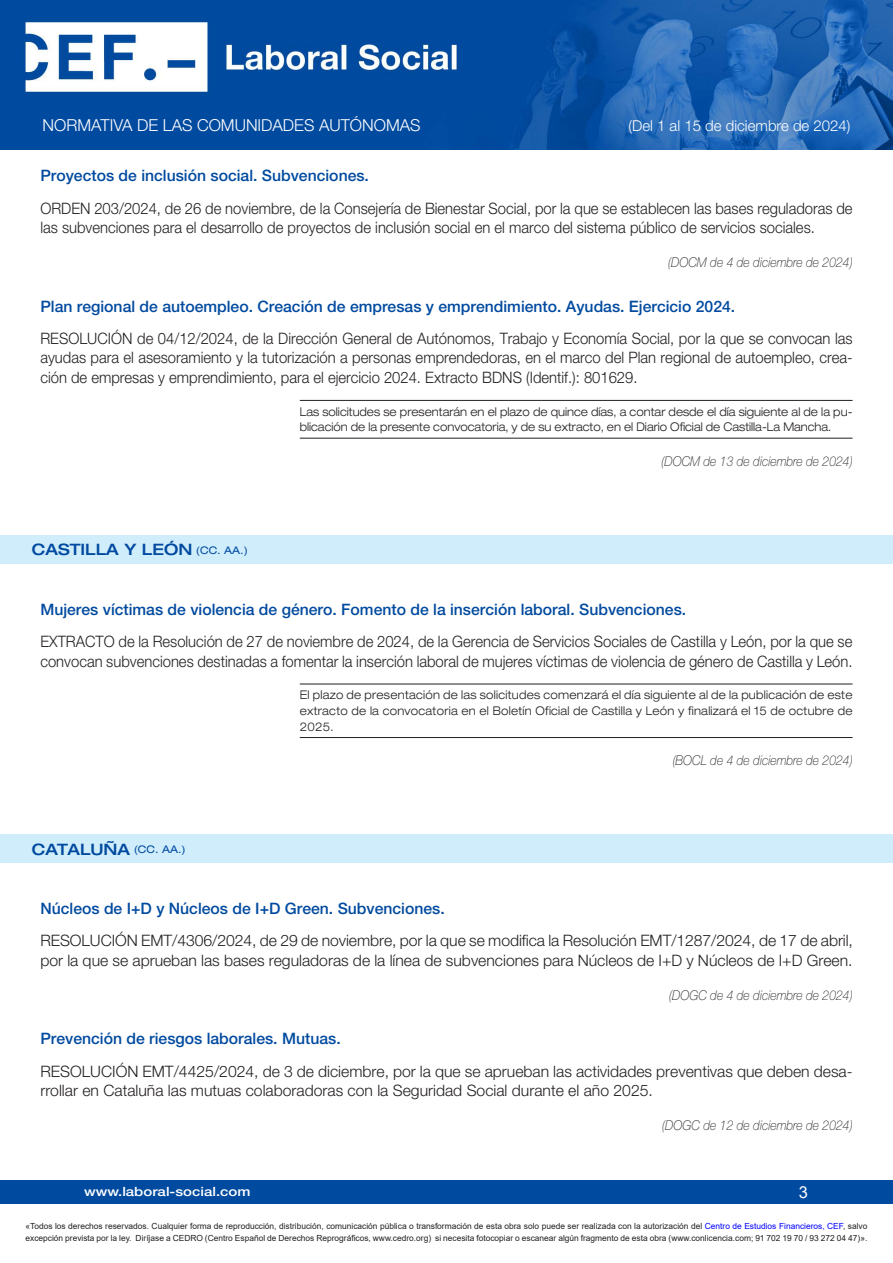
<style>
.page{position:relative;width:893px;height:1263px;background:#fff}
.page>*{position:absolute;margin:0;border:0;box-sizing:border-box;transform-origin:0 0}
.t1{font:300 16.5px "Helvetica Neue LT Std";color:#fff}
.t2{font:16.5px "Arial";color:#fff}
.Contenido{font:300 15.75px/19.5px "Helvetica Neue LT Std";color:#231f20;scale:.94 1}
.Contenido-2{font:300 15.75px/19.5px "Helvetica Neue LT Std";color:#231f20}
.Título-cabecera{font:500 15.75px "Helvetica Neue LT Std";color:#004a9f}
.Comunidades_division{font:500 expanded 15.75px "Helvetica Neue LT Std";color:#004a9f}
.t3{font:300 15px "Helvetica Neue LT Std";color:#fff}
.publicación{font:italic 100 13.5px "Helvetica Neue LT Std";color:#231f20;scale:.9 1}
.t4{font:500 12.75px "Helvetica Neue LT Std";color:#fff;scale:1.18 1}
.Plazo{font:300 expanded 12px/15.8px "Helvetica Neue LT Std";color:#231f20;scale:.92 1}
.t5{font:8.4px/12px "Arial";color:#231f20}
.s1{font-weight:400;font-size:10.5px}
.s2{color:#00f}
</style>
<div class="page">
<div style="left:0;top:1180px;width:893px;height:23px;background:#004a9f"></div>
<img style="left:0;top:0;width:893px;height:149px">
<hr style="left:300px;top:400px;width:553px;height:1px;background:#231f20">
<hr style="left:300px;top:438px;width:553px;height:1px;background:#231f20">
<hr style="left:300px;top:684px;width:553px;height:1px;background:#231f20">
<hr style="left:300px;top:737px;width:553px;height:1px;background:#231f20">
<div style="left:0;top:535px;width:893px;height:29px;background:#cfedfb"></div>
<div style="left:0;top:835px;width:893px;height:28px;background:#cfedfb"></div>
<p class="t1" style="left:43px;top:115px;width:379px">NORMATIVA DE LAS COMUNIDADES AUTÓNOMAS</p>
<p class="t3" style="left:628px;top:117px;width:224px">(Del 1 al 15 de diciembre de 2024)</p>
<p class="Título-cabecera" style="left:40px;top:166px;width:330px">Proyectos de inclusión social. Subvenciones.</p>
<p class="Contenido" style="left:40px;top:198px;width:865px">ORDEN 203/2024, de 26 de noviembre, de la Consejería de Bienestar Social, por la que se establecen las bases reguladoras de las subvenciones para el desarrollo de proyectos de inclusión social en el marco del sistema público de servicios sociales.</p>
<p class="publicación" style="left:668px;top:255px;width:206px">(DOCM de 4 de diciembre de 2024)</p>
<p class="Título-cabecera" style="left:40px;top:297px;width:696px">Plan regional de autoempleo. Creación de empresas y emprendimiento. Ayudas. Ejercicio 2024.</p>
<p class="Contenido" style="left:40px;top:328px;width:865px;text-align:justify">RESOLUCIÓN de 04/12/2024, de la Dirección General de Autónomos, Trabajo y Economía Social, por la que se convocan las ayudas para el asesoramiento y la tutorización a personas emprendedoras, en el marco del Plan regional de autoempleo, crea&shy;ción de empresas y emprendimiento, para el ejercicio 2024. Extracto BDNS (Identif.): 801629.</p>
<p class="Plazo" style="left:300px;top:403px;width:602px">Las solicitudes se presentarán en el plazo de quince días, a contar desde el día siguiente al de la pu&shy;blicación de la presente convocatoria, y de su extracto, en el Diario Oficial de Castilla-La Mancha.</p>
<p class="publicación" style="left:661px;top:453px;width:214px">(DOCM de 13 de diciembre de 2024)</p>
<p class="Comunidades_division" style="left:32px;top:540px;width:218px">CASTILLA Y LEÓN <span class="s1">(CC. AA.)</span></p>
<p class="Título-cabecera" style="left:40px;top:600px;width:647px">Mujeres víctimas de violencia de género. Fomento de la inserción laboral. Subvenciones.</p>
<p class="Contenido" style="left:40px;top:631px;width:865px">EXTRACTO de la Resolución de 27 de noviembre de 2024, de la Gerencia de Servicios Sociales de Castilla y León, por la que se convocan subvenciones destinadas a fomentar la inserción laboral de mujeres víctimas de violencia de género de Castilla y León.</p>
<p class="Plazo" style="left:300px;top:687px;width:602px;text-align:justify">El plazo de presentación de las solicitudes comenzará el día siguiente al de la publicación de este extracto de la convocatoria en el Boletín Oficial de Castilla y León y finalizará el 15 de octubre de 2025.</p>
<p class="publicación" style="left:673px;top:752px;width:201px">(BOCL de 4 de diciembre de 2024)</p>
<p class="Comunidades_division" style="left:32px;top:839px;width:155px">CATALUÑA <span class="s1">(CC. AA.)</span></p>
<p class="Título-cabecera" style="left:40px;top:899px;width:406px">Núcleos de I+D y Núcleos de I+D Green. Subvenciones.</p>
<p class="Contenido-2" style="left:40px;top:931px;width:814px">RESOLUCIÓN EMT/4306/2024, de 29 de noviembre, por la que se modifica la Resolución EMT/1287/2024, de 17 de abril, por la que se aprueban las bases reguladoras de la línea de subvenciones para Núcleos de I+D y Núcleos de I+D Green.</p>
<p class="publicación" style="left:669px;top:987px;width:205px">(DOGC de 4 de diciembre de 2024)</p>
<p class="Título-cabecera" style="left:40px;top:1029px;width:302px">Prevención de riesgos laborales. Mutuas.</p>
<p class="Contenido-2" style="left:40px;top:1061px;width:814px">RESOLUCIÓN EMT/4425/2024, de 3 de diciembre, por la que se aprueban las actividades preventivas que deben desa&shy;rrollar en Cataluña las mutuas colaboradoras con la Seguridad Social durante el año 2025.</p>
<p class="publicación" style="left:662px;top:1118px;width:213px">(DOGC de 12 de diciembre de 2024)</p>
<p class="t4" style="left:84px;top:1184px;width:143px">www.laboral-social.com</p>
<p class="t2" style="left:799px;top:1180px;width:11px">3</p>
<p class="t5" style="left:26px;top:1220px;width:843px">«Todos los derechos reservados. Cualquier forma de reproducción, distribución, comunicación pública o transformación de esta obra solo puede ser realizada con la autorización del <span class="s2">Centro de Estudios Financieros, CEF</span>, salvo excepción prevista por la ley. Diríjase a CEDRO (Centro Español de Derechos Reprográficos, www.cedro.org) si necesita fotocopiar o escanear algún fragmento de esta obra (www.conlicencia.com; 91 702 19 70 / 93 272 04 47)».</p>
</div>
